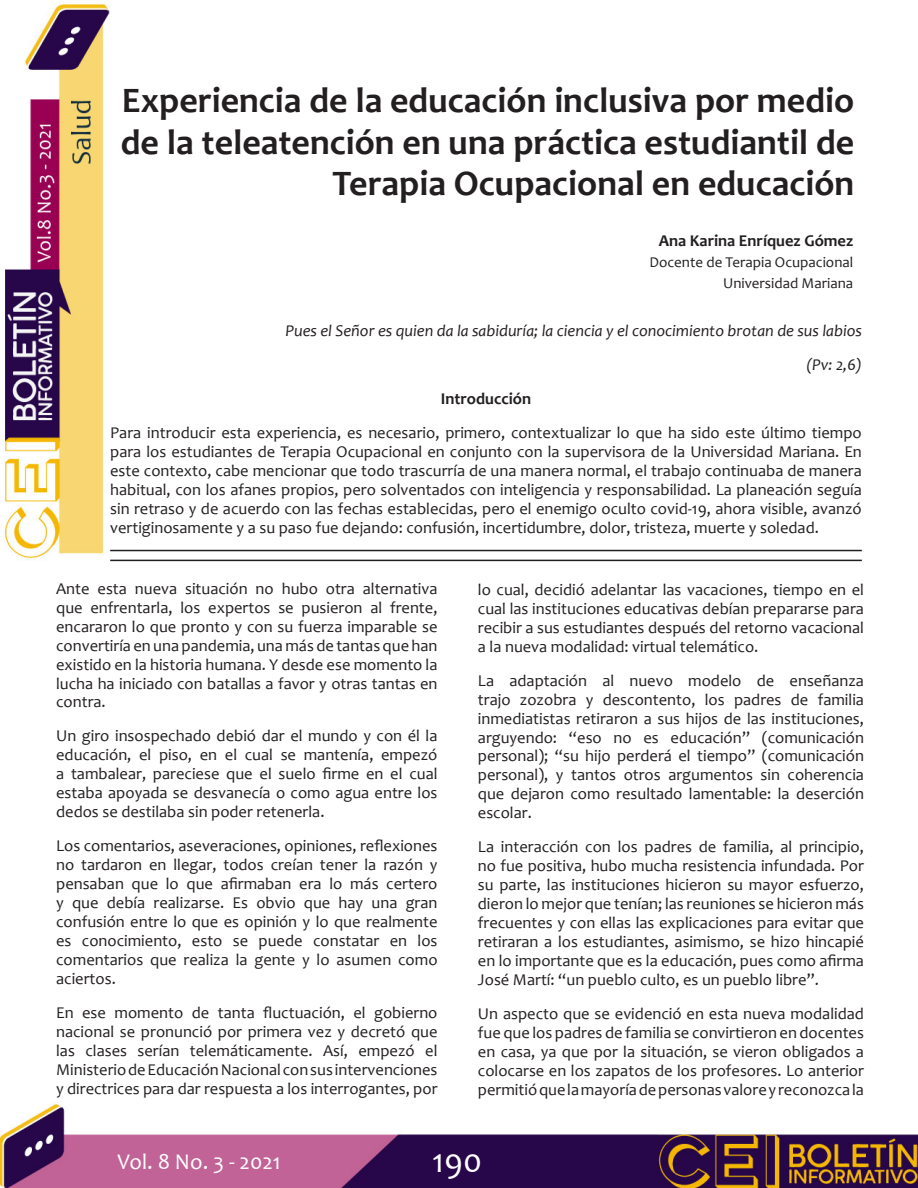
<style>
.page{position:relative;width:918px;height:1188px;background:#fff}
.page>*{position:absolute;margin:0;border:0;box-sizing:border-box;transform-origin:0 0}
.t1{font:700 36px/41.4px "Candara";color:#231f20;text-align:right}
.t2{font:34.5px "Candara";color:#fff}
.t3{font:22.5px "Candara";color:#fff}
.t4{font:16.5px/19px "Candara";color:#231f20;text-align:justify}
.t5{font:italic 16.5px "Candara";color:#231f20}
.t6{font:700 16.5px "Candara";color:#231f20}
.t7{font:15px "Candara";color:#231f20}
</style>
<div class="page">
<img style="left:0;top:1101px;width:918px;height:87px">
<img style="left:1px;top:1px;width:111px;height:559px">
<hr style="left:110px;top:550px;width:752px;height:1px;background:#231f20">
<hr style="left:110px;top:560px;width:752px;height:1px;background:#231f20">
<p class="t1" style="left:121px;top:80px;width:735px">Experiencia de la educación inclusiva por medio de la teleatención en una práctica estudiantil de<br>Terapia Ocupacional en educación</p>
<p class="t6" style="left:659px;top:230px;width:196px">Ana Karina Enríquez Gómez</p>
<p class="t7" style="left:649px;top:253px;width:205px">Docente de Terapia Ocupacional</p>
<p class="t7" style="left:723px;top:274px;width:132px">Universidad Mariana</p>
<p class="t5" style="left:285px;top:321px;width:578px">Pues el Señor es quien da la sabiduría; la ciencia y el conocimiento brotan de sus labios</p>
<p class="t5" style="left:806px;top:355px;width:57px">(Pv: 2,6)</p>
<p class="t6" style="left:441px;top:389px;width:92px">Introducción</p>
<p class="t4" style="left:110px;top:423px;width:753px">Para introducir esta experiencia, es necesario, primero, contextualizar lo que ha sido este último tiempo para los estudiantes de Terapia Ocupacional en conjunto con la supervisora de la Universidad Mariana. En este contexto, cabe mencionar que todo trascurría de una manera normal, el trabajo continuaba de manera habitual, con los afanes propios, pero solventados con inteligencia y responsabilidad. La planeación seguía sin retraso y de acuerdo con las fechas establecidas, pero el enemigo oculto covid-19, ahora visible, avanzó vertiginosamente y a su paso fue dejando: confusión, incertidumbre, dolor, tristeza, muerte y soledad.</p>
<p class="t4" style="left:56px;top:579px;width:383px">Ante esta nueva situación no hubo otra alternativa que enfrentarla, los expertos se pusieron al frente, encararon lo que pronto y con su fuerza imparable se convertiría en una pandemia, una más de tantas que han existido en la historia humana. Y desde ese momento la lucha ha iniciado con batallas a favor y otras tantas en contra.</p>
<p class="t4" style="left:56px;top:726px;width:383px">Un giro insospechado debió dar el mundo y con él la educación, el piso, en el cual se mantenía, empezó a tambalear, pareciese que el suelo firme en el cual estaba apoyada se desvanecía o como agua entre los dedos se destilaba sin poder retenerla.</p>
<p class="t4" style="left:56px;top:836px;width:383px">Los comentarios, aseveraciones, opiniones, reflexiones no tardaron en llegar, todos creían tener la razón y pensaban que lo que afirmaban era lo más certero y que debía realizarse. Es obvio que hay una gran confusión entre lo que es opinión y lo que realmente es conocimiento, esto se puede constatar en los comentarios que realiza la gente y lo asumen como aciertos.</p>
<p class="t4" style="left:56px;top:1003px;width:383px">En ese momento de tanta fluctuación, el gobierno nacional se pronunció por primera vez y decretó que las clases serían telemáticamente. Así, empezó el Ministerio de Educación Nacional con sus intervenciones y directrices para dar respuesta a los interrogantes, por</p>
<p class="t4" style="left:478px;top:580px;width:388px">lo cual, decidió adelantar las vacaciones, tiempo en el cual las instituciones educativas debían prepararse para recibir a sus estudiantes después del retorno vacacional a la nueva modalidad: virtual telemático.</p>
<p class="t4" style="left:478px;top:671px;width:388px">La adaptación al nuevo modelo de enseñanza trajo zozobra y descontento, los padres de familia inmediatistas retiraron a sus hijos de las instituciones, arguyendo: “eso no es educación” (comunicación personal); “su hijo perderá el tiempo” (comunicación personal), y tantos otros argumentos sin coherencia que dejaron como resultado lamentable: la deserción escolar.</p>
<p class="t4" style="left:478px;top:837px;width:388px">La interacción con los padres de familia, al principio, no fue positiva, hubo mucha resistencia infundada. Por su parte, las instituciones hicieron su mayor esfuerzo, dieron lo mejor que tenían; las reuniones se hicieron más frecuentes y con ellas las explicaciones para evitar que retiraran a los estudiantes, asimismo, se hizo hincapié en lo importante que es la educación, pues como afirma José Martí: “un pueblo culto, es un pueblo libre”.</p>
<p class="t4" style="left:478px;top:1004px;width:388px">Un aspecto que se evidenció en esta nueva modalidad fue que los padres de familia se convirtieron en docentes en casa, ya que por la situación, se vieron obligados a colocarse en los zapatos de los profesores. Lo anterior permitió que la mayoría de personas valore y reconozca la</p>
<h3 class="t3" style="left:118px;top:1147px;width:165px">Vol. 8 No. 3 - 2021</h3>
<h2 class="t2" style="left:432px;top:1140px;width:51px">190</h2>
</div>
